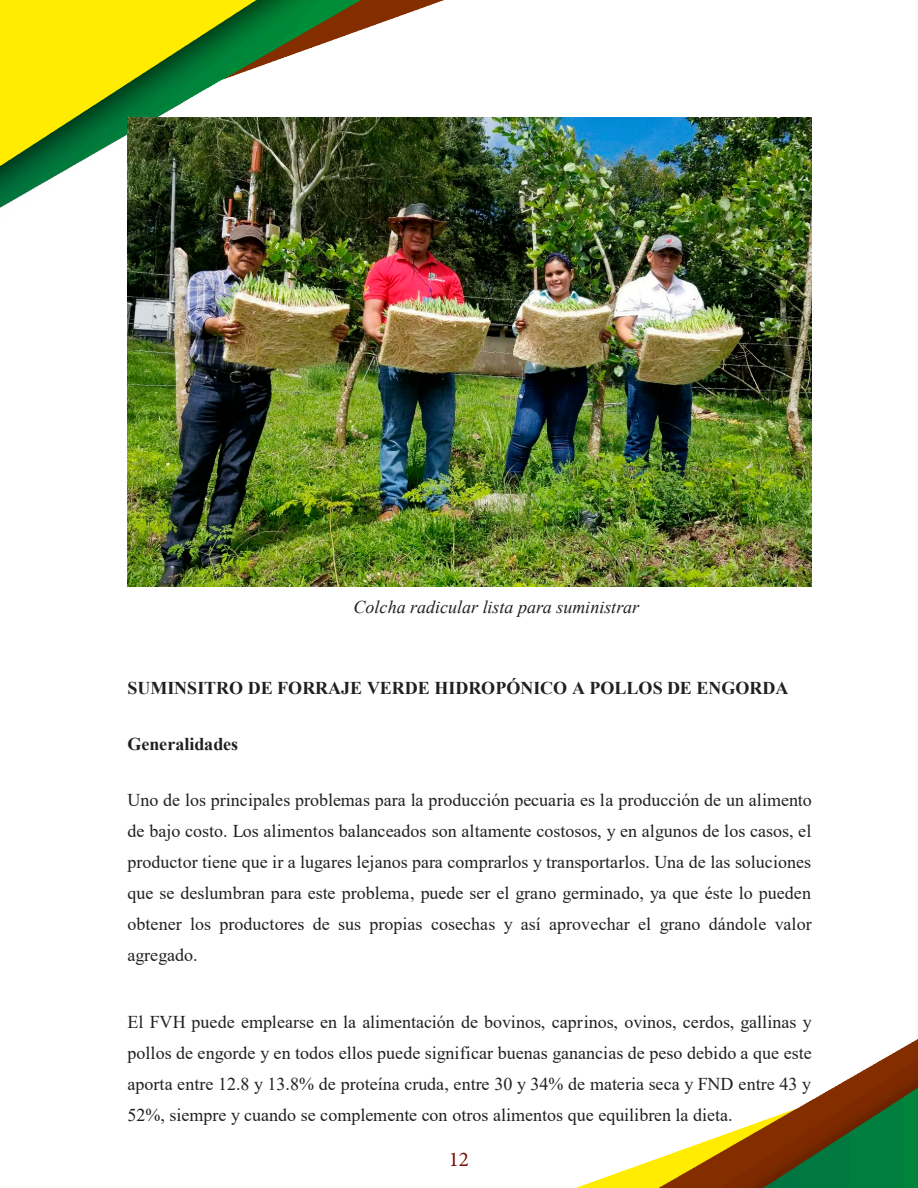
<style>
.page{position:relative;width:918px;height:1188px;background:#fff}
.page>*{position:absolute;margin:0;border:0;box-sizing:border-box;transform-origin:0 0}
.t1{font:21px "Minion Pro";color:#760f07}
.t2{font:18px/31px "Times New Roman";color:#231f20;text-align:justify}
.t3{font:700 18px "Times New Roman";color:#231f20}
.t4{font:italic 18px "Times New Roman";color:#231f20}
</style>
<div class="page">
<img style="left:0;top:0;width:918px;height:1188px">
<img style="left:128px;top:118px;width:684px;height:468px">
<p class="t4" style="left:354px;top:595px;width:287px">Colcha radicular lista para suministrar</p>
<p class="t3" style="left:128px;top:675px;width:662px">SUMINSITRO DE FORRAJE VERDE HIDROPÓNICO A POLLOS DE ENGORDA</p>
<p class="t3" style="left:128px;top:731px;width:112px">Generalidades</p>
<p class="t2" style="left:128px;top:784px;width:686px">Uno de los principales problemas para la producción pecuaria es la producción de un alimento de bajo costo. Los alimentos balanceados son altamente costosos, y en algunos de los casos, el productor tiene que ir a lugares lejanos para comprarlos y transportarlos. Una de las soluciones que se deslumbran para este problema, puede ser el grano germinado, ya que éste lo pueden obtener los productores de sus propias cosechas y así aprovechar el grano dándole valor agregado.</p>
<p class="t2" style="left:128px;top:1006px;width:686px">El FVH puede emplearse en la alimentación de bovinos, caprinos, ovinos, cerdos, gallinas y pollos de engorde y en todos ellos puede significar buenas ganancias de peso debido a que este aporta entre 12.8 y 13.8% de proteína cruda, entre 30 y 34% de materia seca y FND entre 43 y 52%, siempre y cuando se complemente con otros alimentos que equilibren la dieta.</p>
<p class="t1" style="left:449px;top:1146px;width:22px">12</p>
</div>
